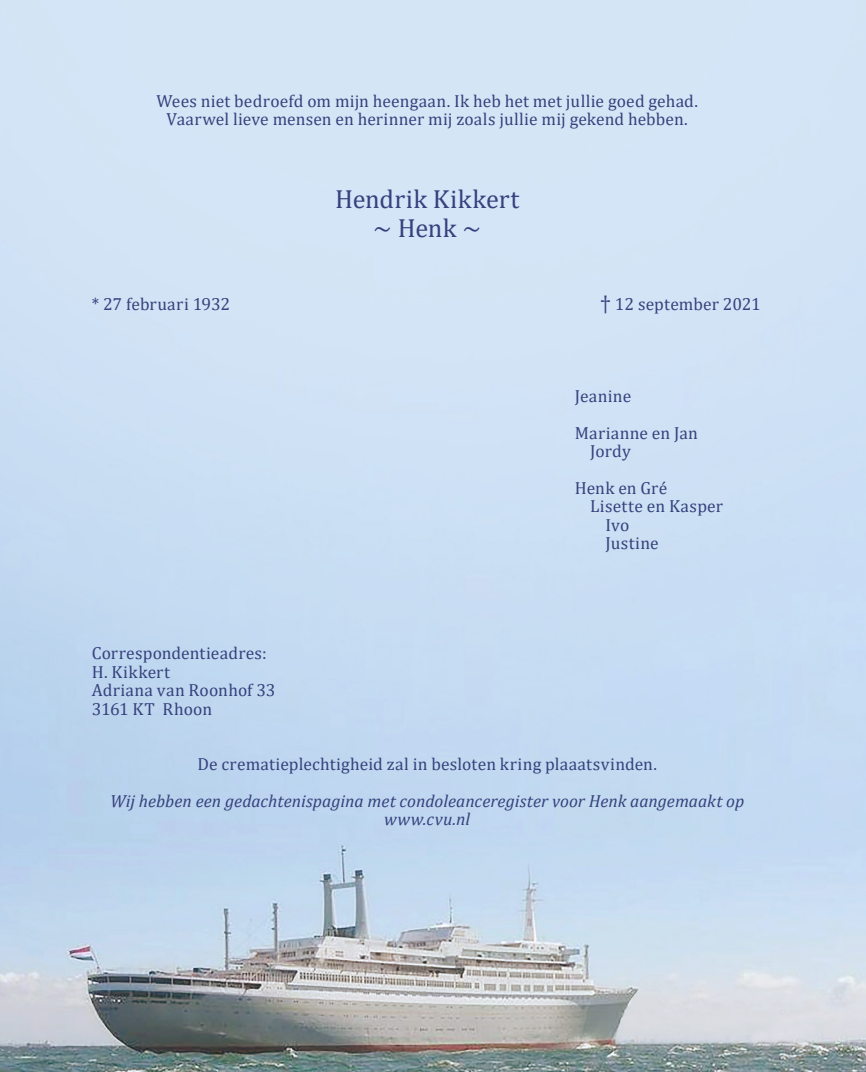
<style>
.page{position:relative;width:866px;height:1072px;background:#fff}
.page>*{position:absolute;margin:0;border:0;box-sizing:border-box;transform-origin:0 0}
.t1{font:26.25px "Cambria";letter-spacing:.01em;color:#35427d}
.t2{font:17.5px "Cambria";letter-spacing:.01em;color:#35427d}
.t3{font:italic 17.5px/18.4px "Cambria";color:#35427d;text-align:center}
.t4{font:17.5px "Cambria";letter-spacing:.03em;color:#35427d}
.s1{font-size:21px}
</style>
<div class="page">
<img style="left:0;top:0;width:866px;height:1071px">
<p class="t2" style="left:156px;top:91px;width:543px">Wees niet bedroefd om mijn heengaan. Ik heb het met jullie goed gehad.</p>
<p class="t2" style="left:167px;top:109px;width:523px">Vaarwel lieve mensen en herinner mij zoals jullie mij gekend hebben.</p>
<p class="t1" style="left:335px;top:184px;width:186px">Hendrik Kikkert</p>
<p class="t1" style="left:373px;top:212px;width:109px">~ Henk ~</p>
<p class="t2" style="left:92px;top:294px;width:140px">* 27 februari 1932</p>
<p class="t2" style="left:600px;top:294px;width:162px"><span class="s1">†</span> 12 september 2021</p>
<p class="t2" style="left:92px;top:643px;width:177px">Correspondentieadres:</p>
<p class="t4" style="left:92px;top:661px;width:80px">H. Kikkert</p>
<p class="t2" style="left:92px;top:679px;width:185px">Adriana van Roonhof 33</p>
<p class="t2" style="left:92px;top:698px;width:122px">3161 KT Rhoon</p>
<p class="t2" style="left:575px;top:385px;width:58px">Jeanine</p>
<p class="t2" style="left:575px;top:422px;width:125px">Marianne en Jan</p>
<p class="t2" style="left:590px;top:441px;width:42px">Jordy</p>
<p class="t2" style="left:575px;top:477px;width:94px">Henk en Gré</p>
<p class="t2" style="left:590px;top:496px;width:134px">Lisette en Kasper</p>
<p class="t2" style="left:606px;top:514px;width:25px">Ivo</p>
<p class="t2" style="left:606px;top:532px;width:55px">Justine</p>
<p class="t2" style="left:197px;top:753px;width:461px">De crematieplechtigheid zal in besloten kring plaaatsvinden.</p>
<p class="t3" style="left:110px;top:790px;width:636px">Wij hebben een gedachtenispagina met condoleanceregister voor Henk aangemaakt op www.cvu.nl</p>
</div>
